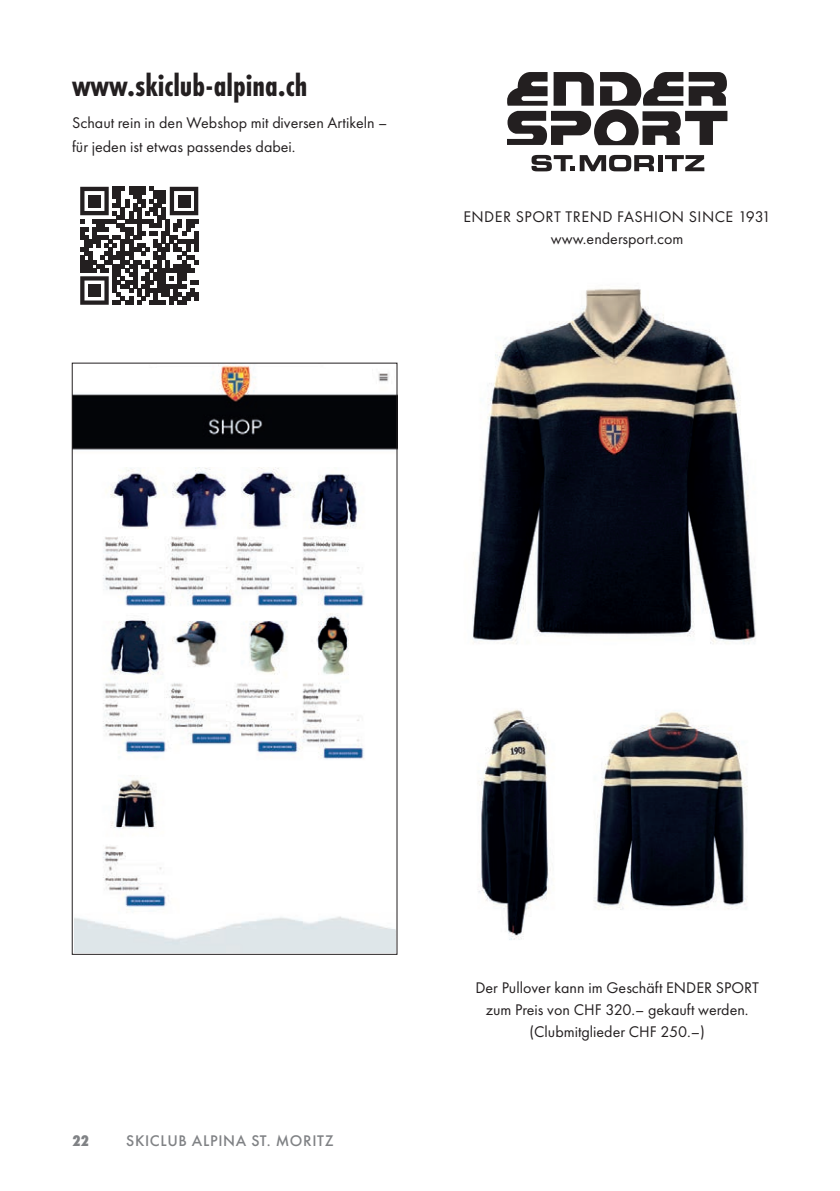
<style>
.page{position:relative;width:840px;height:1191px;background:#fff}
.page>*{position:absolute;margin:0;border:0;box-sizing:border-box;transform-origin:0 0}
.t1{font:700 32px "Futura PT Cond";color:#231f20}
.t2{font:16px/22px "Futura PT";color:#231f20}
.t3{font:16px/22px "Futura PT";letter-spacing:.03em;color:#231f20;text-align:center}
.t4{font:500 16px "Futura PT";letter-spacing:.04em;color:#808285}
.t5{font:800 16px "Futura PT Cond";color:#808285}
</style>
<div class="page">
<img style="left:74px;top:365px;width:321px;height:103px">
<svg style="left:80px;top:187px;width:118px;height:118px"></svg>
<div style="left:88px;top:195px;width:12px;height:12px;background:#231f20"></div>
<div style="left:178px;top:195px;width:12px;height:12px;background:#231f20"></div>
<div style="left:88px;top:284px;width:12px;height:13px;background:#231f20"></div>
<img style="left:74px;top:468px;width:321px;height:484px">
<div style="left:657px;top:155px;width:5px;height:16px;background:#231f20"></div>
<svg style="left:665px;top:155px;width:39px;height:16px"></svg>
<svg style="left:531px;top:155px;width:122px;height:16px"></svg>
<svg style="left:507px;top:72px;width:220px;height:73px"></svg>
<img style="left:472px;top:288px;width:284px;height:356px">
<img style="left:478px;top:709px;width:73px;height:231px">
<img style="left:594px;top:712px;width:154px;height:198px">
<h1 class="t1" style="left:72px;top:67px;width:236px">www.skiclub-alpina.ch</h1>
<p class="t2" style="left:72px;top:111px;width:317px;line-height:24px">Schaut rein in den Webshop mit diversen Artikeln – für jeden ist etwas passendes dabei.</p>
<p class="t3" style="left:463px;top:206px;width:309px">ENDER SPORT TREND FASHION SINCE 1931 www.endersport.com</p>
<p class="t5" style="left:72px;top:1131px;width:19px">22</p>
<p class="t4" style="left:126px;top:1131px;width:209px">SKICLUB ALPINA ST. MORITZ</p>
<p class="t2" style="left:475px;top:977px;width:285px;text-align:center">Der Pullover kann im Geschäft ENDER SPORT zum Preis von CHF 320.– gekauft werden. (Clubmitglieder CHF 250.–)</p>
</div>
